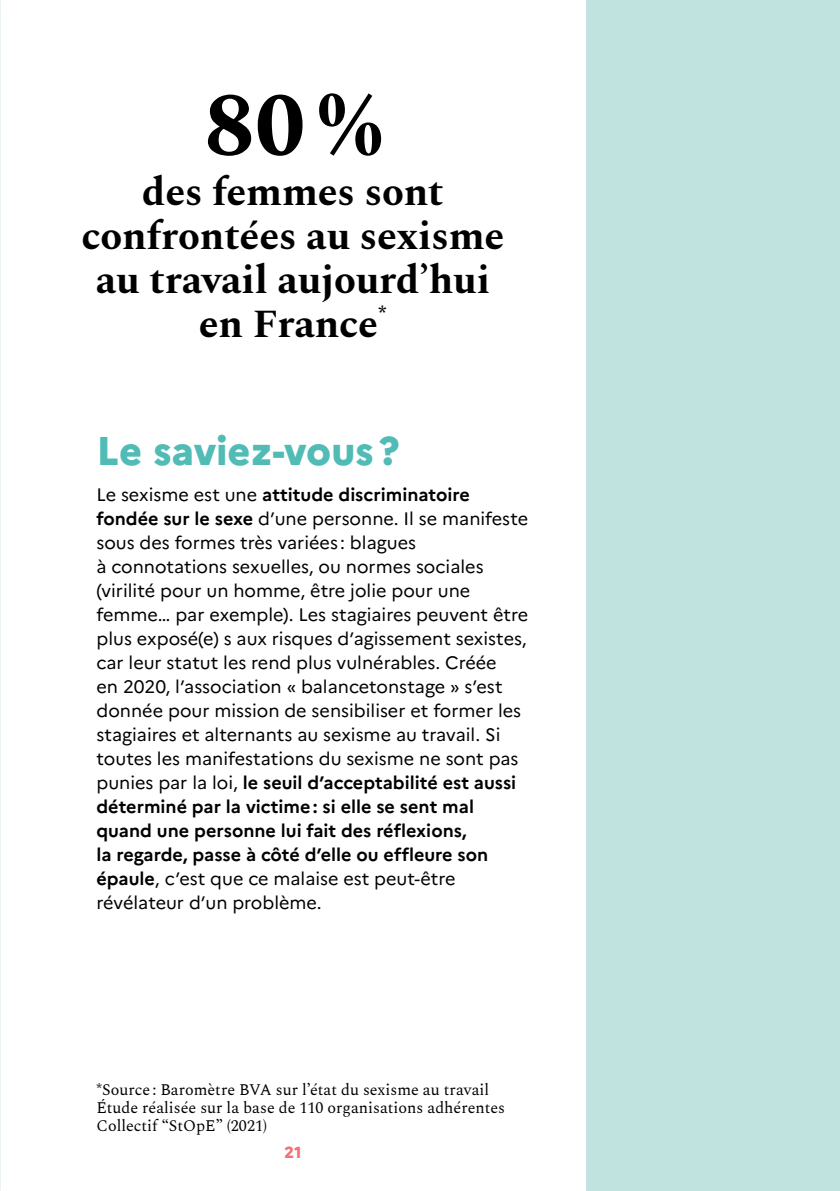
<style>
.page{position:relative;width:840px;height:1191px;background:#fff}
.page>*{position:absolute;margin:0;border:0;box-sizing:border-box;transform-origin:0 0}
.chiffre_cle{font:700 90px "Spectral";color:#000}
.texte_pastille{font:700 40px/44px "Spectral";letter-spacing:-.005em;color:#000;text-align:center}
.titre_2{font:800 40px "Marianne";letter-spacing:-.005em;color:#51bbb6}
.texte_courant{font:18px/24px "Marianne";color:#000}
.sources{font:16px/18px "Spectral";color:#000}
.t1{font:800 16px "Marianne";color:#ee7278}
.s1{font-size:82px}
.s2{font-weight:700}
</style>
<div class="page">
<img style="left:0;top:0;width:1px;height:1191px">
<div style="left:585px;top:0;width:254px;height:1191px;background:#c0e3df"></div>
<p class="chiffre_cle" style="left:204px;top:60px;width:179px">80 <span class="s1">%</span></p>
<p class="texte_pastille" style="left:81px;top:166px;width:424px">des femmes sont confrontées au sexisme au travail aujourd’hui en France<sup>*</sup></p>
<p class="titre_2" style="left:96px;top:426px;width:305px">Le saviez-vous?</p>
<p class="texte_courant" style="left:96px;top:482px;width:433px">Le sexisme est une <span class="s2">attitude discriminatoire fondée sur le sexe</span> d’une personne. Il se manifeste sous des formes très variées : blagues<br>à connotations sexuelles, ou normes sociales (virilité pour un homme, être jolie pour une femme… par exemple). Les stagiaires peuvent être plus exposé(e) s aux risques d’agissement sexistes, car leur statut les rend plus vulnérables. Créée<br>en 2020, l’association « balancetonstage » s’est donnée pour mission de sensibiliser et former les stagiaires et alternants au sexisme au travail. Si toutes les manifestations du sexisme ne sont pas punies par la loi, <span class="s2">le seuil d’acceptabilité est aussi déterminé par la victime: si elle se sent mal quand une personne lui fait des réflexions,<br>la regarde, passe à côté d’elle ou effleure son épaule</span>, c’est que ce malaise est peut-être révélateur d’un problème.</p>
<p class="sources" style="left:96px;top:1080px;width:410px">*Source : Baromètre BVA sur l’état du sexisme au travail<br>Étude réalisée sur la base de 110 organisations adhérentes<br>Collectif “StOpE” (2021)</p>
<p class="t1" style="left:284px;top:1142px;width:18px">21</p>
</div>
